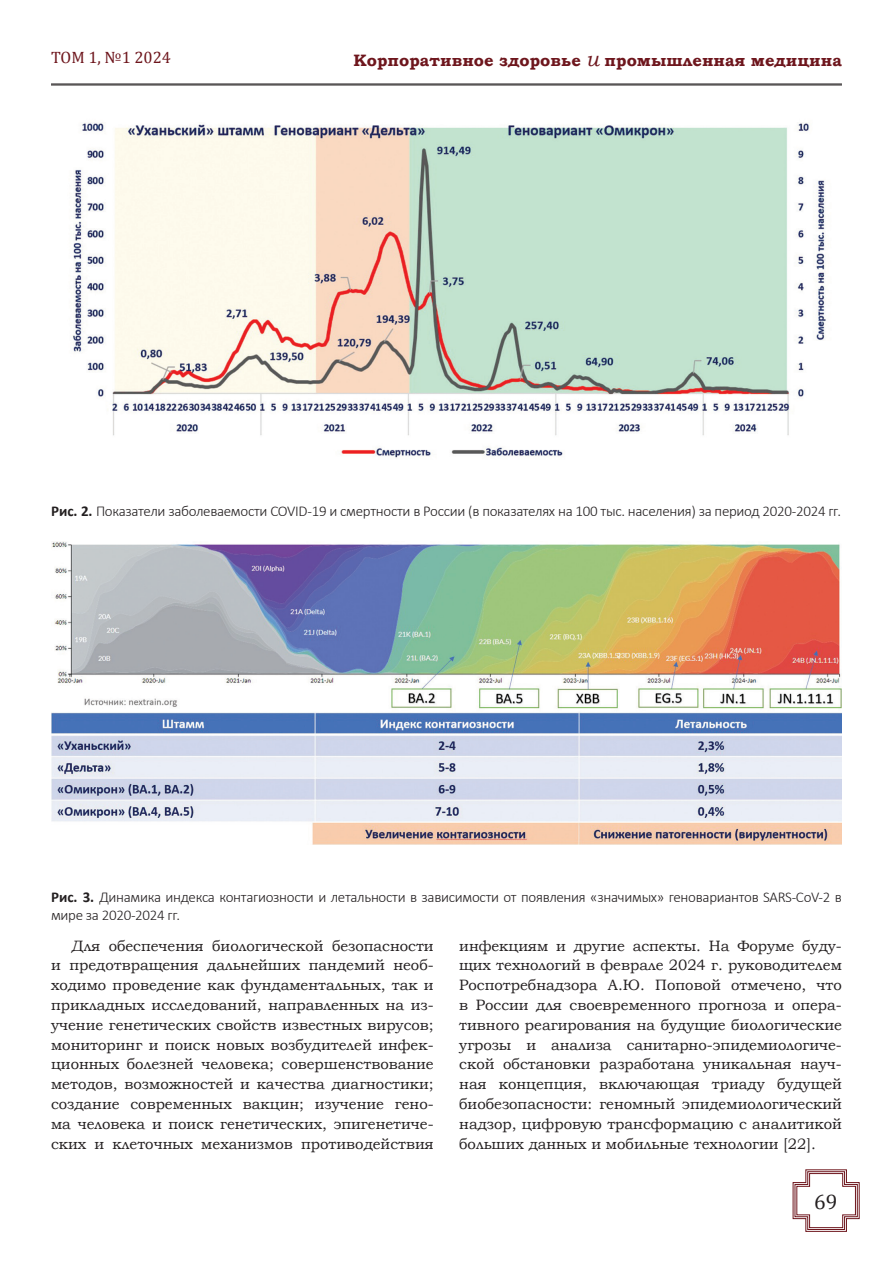
<style>
.page{position:relative;width:893px;height:1263px;background:#fff}
.page>*{position:absolute;margin:0;border:0;box-sizing:border-box;transform-origin:0 0}
.t1{font:21px "Cambria";color:#231f20}
.t2{font:700 16.5px "Bookman Old Style";color:#6e161d}
.t3{font:16.5px "Cambria";color:#6e161d}
.клинический_пример_т{font:15px/19.8px "Bookman Old Style";color:#231f20;text-align:justify}
.t4{font:300 15px/18px "Calibri";letter-spacing:-.02em;color:#231f20}
.s1{font-weight:400;font-style:italic;font-size:21px}
.s2{font-weight:700}
</style>
<div class="page">
<hr style="left:51px;top:84px;width:791px;height:1px;background:#231f20">
<hr style="left:51px;top:85px;width:791px;height:1px;background:#231f20">
<svg style="left:792px;top:1169px;width:68px;height:63px"></svg>
<img style="left:72px;top:122px;width:754px;height:336px">
<img style="left:52px;top:541px;width:789px;height:303px">
<p class="t3" style="left:51px;top:48px;width:122px">ТОМ 1, №1 2024</p>
<p class="t2" style="left:354px;top:48px;width:490px">Корпоративное здоровье <span class="s1">и</span> промышленная медицина</p>
<p class="t4" style="left:51px;top:502px;width:791px"><span class="s2">Рис. 2.</span> Показатели заболеваемости COVID-19 и смертности в России (в показателях на 100 тыс. населения) за период 2020-2024 гг.</p>
<p class="t4" style="left:51px;top:887px;width:792px"><span class="s2">Рис. 3.</span> Динамика индекса контагиозности и летальности в зависимости от появления «значимых» геновариантов SARS-CoV-2 в мире за 2020-2024 гг.</p>
<p class="клинический_пример_т" style="left:51px;top:935px;width:384px;text-indent:21px">Для обеспечения биологической безопасности и предотвращения дальнейших пандемий необ&shy;ходимо проведение как фундаментальных, так и прикладных исследований, направленных на из&shy;учение генетических свойств известных вирусов; мониторинг и поиск новых возбудителей инфек&shy;ционных болезней человека; совершенствование методов, возможностей и качества диагностики; создание современных вакцин; изучение гено&shy;ма человека и поиск генетических, эпигенетиче&shy;ских и клеточных механизмов противодействия</p>
<p class="клинический_пример_т" style="left:459px;top:935px;width:384px">инфекциям и другие аспекты. На Форуме буду&shy;щих технологий в феврале 2024 г. руководителем Роспотребнадзора А.Ю. Поповой отмечено, что в России для своевременного прогноза и опера&shy;тивного реагирования на будущие биологические угрозы и анализа санитарно-эпидемиологиче&shy;ской обстановки разработана уникальная науч&shy;ная концепция, включающая триаду будущей биобезопасности: геномный эпидемиологический надзор, цифровую трансформацию с аналитикой больших данных и мобильные технологии [22].</p>
<h1 class="t1" style="left:814px;top:1189px;width:25px">69</h1>
</div>
